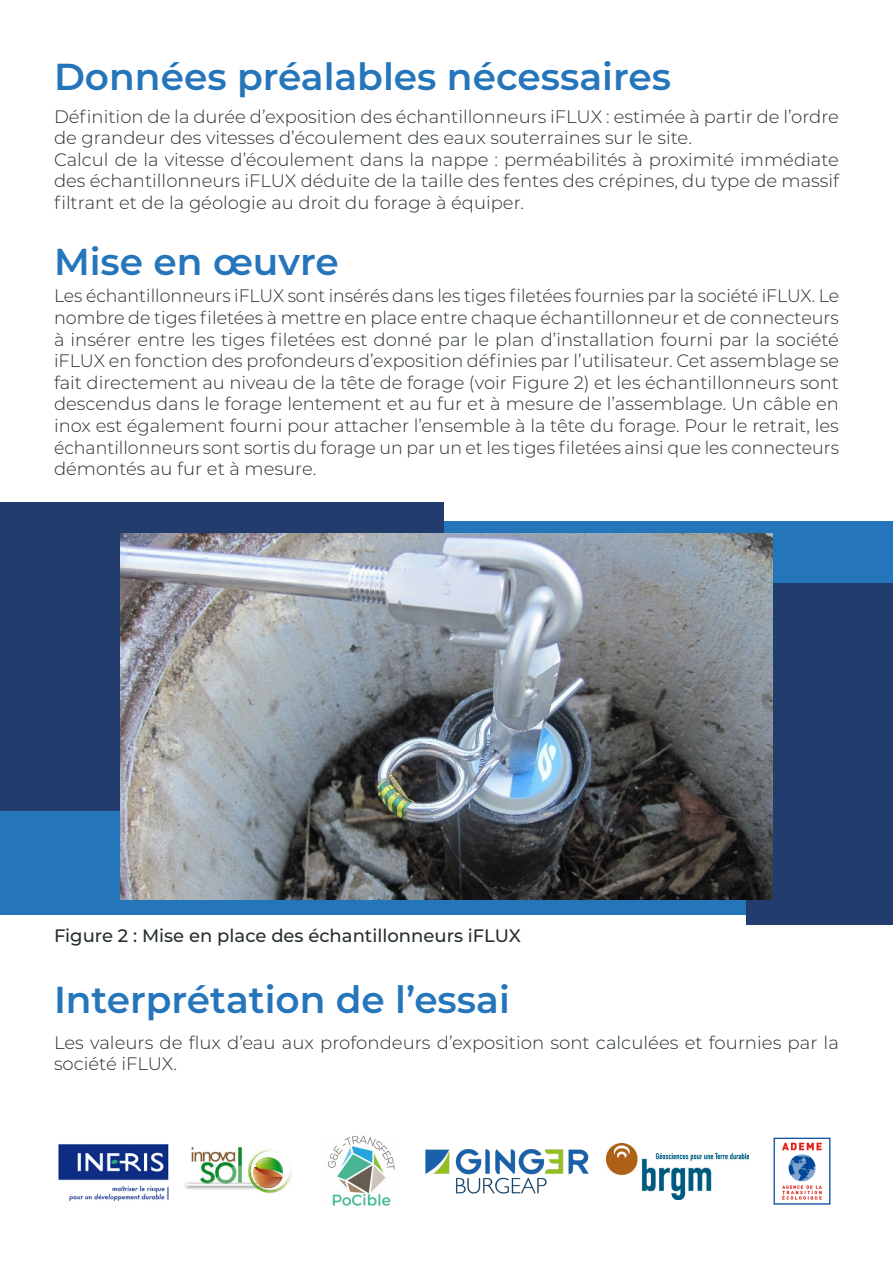
<style>
.page{position:relative;width:893px;height:1263px;background:#fff}
.page>*{position:absolute;margin:0;border:0;box-sizing:border-box;transform-origin:0 0}
.titre{font:600 37.5px "Montserrat";color:#2575bb}
.texte{font:300 18px/21.6px "Montserrat";color:#26302b;text-align:justify;scale:.96 1}
.texte-2{font:300 18px/21.6px "Montserrat";color:#26302b}
.description_image{font:500 18px "Montserrat";color:#26302b}
</style>
<div class="page">
<img style="left:773px;top:1137px;width:58px;height:68px">
<img style="left:606px;top:1143px;width:142px;height:56px">
<img style="left:58px;top:1144px;width:111px;height:58px">
<img style="left:425px;top:1149px;width:164px;height:45px">
<img style="left:328px;top:1136px;width:67px;height:70px">
<img style="left:185px;top:1146px;width:107px;height:47px">
<div style="left:0;top:522px;width:893px;height:393px;background:#2575bb"></div>
<div style="left:746px;top:584px;width:147px;height:341px;background:#223c6e"></div>
<div style="left:0;top:502px;width:443px;height:309px;background:#223c6e"></div>
<img style="left:121px;top:533px;width:651px;height:367px">
<p class="titre" style="left:54px;top:50px;width:619px">Données préalables nécessaires</p>
<p class="texte-2" style="left:54px;top:105px;width:786px">Définition de la durée d’exposition des échantillonneurs iFLUX : estimée à partir de l’ordre de grandeur des vitesses d’écoulement des eaux souterraines sur le site.</p>
<p class="texte-2" style="left:54px;top:148px;width:786px;text-align:justify">Calcul de la vitesse d’écoulement dans la nappe : perméabilités à proximité immédiate des échantillonneurs iFLUX déduite de la taille des fentes des crépines, du type de massif filtrant et de la géologie au droit du forage à équiper.</p>
<p class="titre" style="left:54px;top:235px;width:286px">Mise en œuvre</p>
<p class="texte" style="left:54px;top:285px;width:819px">Les échantillonneurs iFLUX sont insérés dans les tiges filetées fournies par la société iFLUX. Le nombre de tiges filetées à mettre en place entre chaque échantillonneur et de connecteurs à insérer entre les tiges filetées est donné par le plan d’installation fourni par la société iFLUX en fonction des profondeurs d’exposition définies par l’utilisateur. Cet assemblage se fait directement au niveau de la tête de forage (voir Figure 2) et les échantillonneurs sont descendus dans le forage lentement et au fur et à mesure de l’assemblage. Un câble en inox est également fourni pour attacher l’ensemble à la tête du forage. Pour le retrait, les échantillonneurs sont sortis du forage un par un et les tiges filetées ainsi que les connecteurs démontés au fur et à mesure.</p>
<p class="description_image" style="left:54px;top:923px;width:468px">Figure 2 : Mise en place des échantillonneurs iFLUX</p>
<p class="titre" style="left:54px;top:973px;width:457px">Interprétation de l’essai</p>
<p class="texte-2" style="left:54px;top:1031px;width:786px">Les valeurs de flux d’eau aux profondeurs d’exposition sont calculées et fournies par la société iFLUX.</p>
</div>
